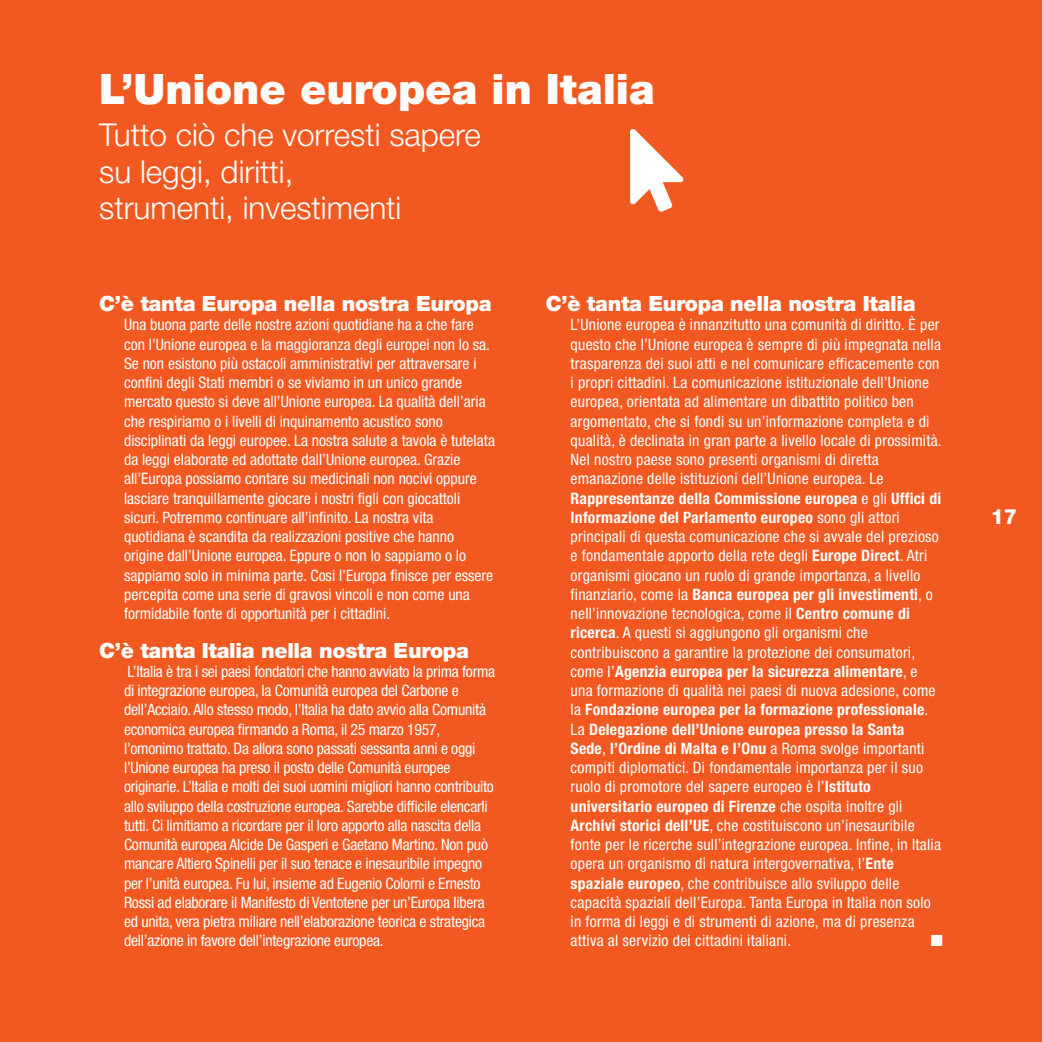
<style>
.page{position:relative;width:1042px;height:1042px;background:#f15921}
.page>*{position:absolute;margin:0;border:0;box-sizing:border-box;transform-origin:0 0}
.t1{font:900 42px "Helvetica Neue LT Com";color:#fff}
.t2{font:300 31.5px/36.8px "Helvetica Neue LT Com";color:#fff}
.t3{font:900 21px "Helvetica Neue LT Com";letter-spacing:-.015em;color:#fff}
.t4{font:800 21px "Helvetica Neue LT Com";color:#fff}
.t5{font:condensed 15.75px/19.2px "Helvetica Neue LT Com";color:#fff}
.t6{font:15.75px "Zapf Dingbats";color:#fff}
.s1{font-weight:700}
</style>
<div class="page">
<h1 class="t1" style="left:99px;top:64px;width:557px">L’Unione europea in Italia</h1>
<h2 class="t2" style="left:99px;top:116px;width:383px">Tutto ciò che vorresti sapere su leggi, diritti,<br>strumenti, investimenti</h2>
<h3 class="t3" style="left:99px;top:291px;width:394px">C’è tanta Europa nella nostra Europa</h3>
<p class="t5" style="left:124px;top:315px;width:372px">Una buona parte delle nostre azioni quotidiane ha a che fare con l’Unione europea e la maggioranza degli europei non lo sa.<br>Se non esistono più ostacoli amministrativi per attraversare i confini degli Stati membri o se viviamo in un unico grande mercato questo si deve all’Unione europea. La qualità dell’aria che respiriamo o i livelli di inquinamento acustico sono disciplinati da leggi europee. La nostra salute a tavola è tutelata da leggi elaborate ed adottate dall’Unione europea. Grazie all’Europa possiamo contare su medicinali non nocivi oppure lasciare tranquillamente giocare i nostri figli con giocattoli sicuri. Potremmo continuare all’infinito. La nostra vita quotidiana è scandita da realizzazioni positive che hanno origine dall’Unione europea. Eppure o non lo sappiamo o lo sappiamo solo in minima parte. Cosi l’Europa finisce per essere percepita come una serie di gravosi vincoli e non come una formidabile fonte di opportunità per i cittadini.</p>
<h3 class="t3" style="left:99px;top:637px;width:371px">C’è tanta Italia nella nostra Europa</h3>
<p class="t5" style="left:124px;top:661px;width:373px">L’Italia è tra i sei paesi fondatori che hanno avviato la prima forma di integrazione europea, la Comunità europea del Carbone e dell’Acciaio. Allo stesso modo, l’Italia ha dato avvio alla Comunità economica europea firmando a Roma, il 25 marzo 1957, l’omonimo trattato. Da allora sono passati sessanta anni e oggi l’Unione europea ha preso il posto delle Comunità europee originarie. L’Italia e molti dei suoi uomini migliori hanno contribuito allo sviluppo della costruzione europea. Sarebbe difficile elencarli tutti. Ci limitiamo a ricordare per il loro apporto alla nascita della Comunità europea Alcide De Gasperi e Gaetano Martino. Non può mancare Altiero Spinelli per il suo tenace e inesauribile impegno per l’unità europea. Fu lui, insieme ad Eugenio Colorni e Ernesto Rossi ad elaborare il Manifesto di Ventotene per un’Europa libera ed unita, vera pietra miliare nell’elaborazione teorica e strategica dell’azione in favore dell’integrazione europea.</p>
<h3 class="t3" style="left:546px;top:291px;width:371px">C’è tanta Europa nella nostra Italia</h3>
<p class="t5" style="left:570px;top:315px;width:373px">L’Unione europea è innanzitutto una comunità di diritto. È per questo che l’Unione europea è sempre di più impegnata nella trasparenza dei suoi atti e nel comunicare efficacemente con i propri cittadini. La comunicazione istituzionale dell’Unione europea, orientata ad alimentare un dibattito politico ben argomentato, che si fondi su un’informazione completa e di qualità, è declinata in gran parte a livello locale di prossimità.<br>Nel nostro paese sono presenti organismi di diretta emanazione delle istituzioni dell’Unione europea. Le <span class="s1">Rappresentanze della Commissione europea</span> e gli <span class="s1">Uffici di Informazione del Parlamento europeo</span> sono gli attori principali di questa comunicazione che si avvale del prezioso e fondamentale apporto della rete degli <span class="s1">Europe Direct</span>. Atri organismi giocano un ruolo di grande importanza, a livello finanziario, come la <span class="s1">Banca europea per gli investimenti</span>, o nell’innovazione tecnologica, come il <span class="s1">Centro comune di ricerca</span>. A questi si aggiungono gli organismi che contribuiscono a garantire la protezione dei consumatori, come l’<span class="s1">Agenzia europea per la sicurezza alimentare</span>, e una formazione di qualità nei paesi di nuova adesione, come la <span class="s1">Fondazione europea per la formazione professionale</span>.<br>La <span class="s1">Delegazione dell’Unione europea presso la Santa Sede</span>, <span class="s1">l’Ordine di Malta e l’Onu</span> a Roma svolge importanti compiti diplomatici. Di fondamentale importanza per il suo ruolo di promotore del sapere europeo è l’<span class="s1">Istituto universitario europeo di Firenze</span> che ospita inoltre gli <span class="s1">Archivi storici dell’UE</span>, che costituiscono un’inesauribile fonte per le ricerche sull’integrazione europea. Infine, in Italia opera un organismo di natura intergovernativa, l’<span class="s1">Ente spaziale europeo</span>, che contribuisce allo sviluppo delle capacità spaziali dell’Europa. Tanta Europa in Italia non solo in forma di leggi e di strumenti di azione, ma di presenza attiva al servizio dei cittadini italiani.</p>
<p class="t6" style="left:931px;top:932px;width:13px">■</p>
<h3 class="t4" style="left:990px;top:504px;width:28px">17</h3>
</div>
